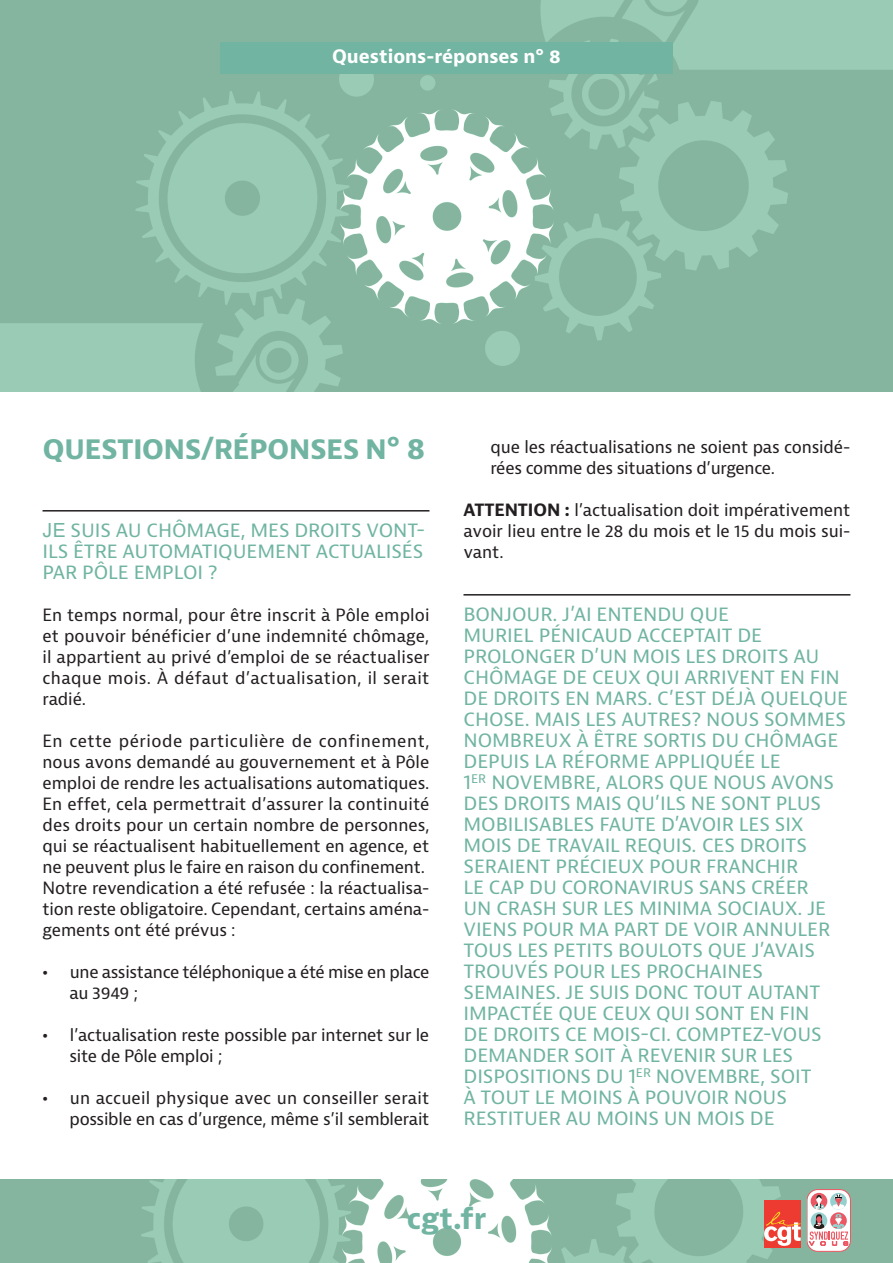
<style>
.page{position:relative;width:893px;height:1263px;background:#fff}
.page>*{position:absolute;margin:0;border:0;box-sizing:border-box;transform-origin:0 0}
.Titre_article{font:700 28.5px "Bernina Sans";letter-spacing:-.025em;color:#70b4a1}
.Question{font:19.5px/21px "Bernina Sans";letter-spacing:-.005em;color:#70b4a1;text-align:justify}
.Fiche_Sujet{font:700 18px "Bernina Sans";color:#fff}
.Texte{font:16.5px/21px "Bernina Sans";letter-spacing:-.005em;color:#231f20}
.s1{font-family:"Arial"}
.s2{font-weight:700}
</style>
<div class="page">
<img style="left:0;top:0;width:893px;height:391px">
<img style="left:0;top:1180px;width:893px;height:83px">
<svg style="left:807px;top:1189px;width:43px;height:62px"></svg>
<div style="left:807px;top:1189px;width:43px;height:62px;border:1px solid #eb5863;border-radius:11px"></div>
<svg style="left:809px;top:1194px;width:39px;height:51px"></svg>
<div style="left:764px;top:1200px;width:36px;height:47px;background:#ee3b32"></div>
<svg style="left:764px;top:1212px;width:37px;height:34px"></svg>
<hr style="left:43px;top:510px;width:386px;height:1px;background:#231f20">
<hr style="left:463px;top:594px;width:387px;height:1px;background:#231f20">
<div style="left:220px;top:43px;width:453px;height:31px;background:#70b4a1"></div>
<p class="Fiche_Sujet" style="left:332px;top:45px;width:230px">Questions-réponses n° 8</p>
<p class="Fiche_Sujet" style="left:353px;top:45px;width:188px">Questions-répon es</p>
<p class="Titre_article" style="left:43px;top:431px;width:384px">QUESTIONS/RÉPONSES N° 8</p>
<p class="Question" style="left:43px;top:520px;width:384px"><span class="s1">JE</span> SUIS AU CHÔMAGE, MES DROITS VONT-ILS ÊTRE AUTOMATIQUEMENT ACTUALISÉS PAR PÔLE EMPLOI ?</p>
<p class="Texte" style="left:43px;top:605px;width:389px;text-align:justify">En temps normal, pour être inscrit à Pôle emploi et pouvoir bénéficier d’une indemnité chômage, il appartient au privé d’emploi de se réactualiser chaque mois. À défaut d’actualisation, il serait radié.</p>
<p class="Texte" style="left:43px;top:731px;width:389px">En cette période particulière de confinement, nous avons demandé au gouvernement et à Pôle emploi de rendre les actualisations automatiques.<br>En effet, cela permettrait d’assurer la continuité des droits pour un certain nombre de personnes, qui se réactualisent habituellement en agence, et ne peuvent plus le faire en raison du confinement.<br>Notre revendication a été refusée : la réactualisa&shy;tion reste obligatoire. Cependant, certains aména&shy;gements ont été prévus :</p>
<p class="Texte" style="left:70px;top:962px;width:362px;text-indent:-27px"><span class="s2">•</span> une assistance téléphonique a été mise en place au 3949 ;</p>
<p class="Texte" style="left:70px;top:1025px;width:361px;text-indent:-27px"><span class="s2">•</span> l’actualisation reste possible par internet sur le site de Pôle emploi ;</p>
<p class="Texte" style="left:43px;top:1088px;width:388px;text-align:right"><span class="s2">•</span> un accueil physique avec un conseiller serait possible en cas d’urgence, même s’il semblerait</p>
<p class="Texte" style="left:490px;top:437px;width:361px">que les réactualisations ne soient pas considé&shy;rées comme des situations d’urgence.</p>
<p class="Texte" style="left:463px;top:500px;width:388px;text-align:justify"><span class="s2">ATTENTION :</span> l’actualisation doit impérativement avoir lieu entre le 28 du mois et le 15 du mois sui&shy;vant.</p>
<p class="Question" style="left:463px;top:604px;width:386px;text-align:left">BONJOUR. J’AI ENTENDU QUE<br>MURIEL PÉNICAUD ACCEPTAIT DE<br>PROLONGER D’UN MOIS LES DROITS AU<br>CHÔMAGE DE CEUX QUI ARRIVENT EN FIN<br>DE DROITS EN MARS. C’EST DÉJÀ QUELQUE<br>CHOSE. MAIS LES AUTRES? NOUS SOMMES<br>NOMBREUX À ÊTRE SORTIS DU CHÔMAGE<br>DEPUIS LA RÉFORME APPLIQUÉE LE<br>1<sup>ER</sup> NOVEMBRE, ALORS QUE NOUS AVONS<br>DES DROITS MAIS QU’ILS NE SONT PLUS<br>MOBILISABLES FAUTE D’AVOIR LES SIX<br>MOIS DE TRAVAIL REQUIS. CES DROITS<br>SERAIENT PRÉCIEUX POUR FRANCHIR<br>LE CAP DU CORONAVIRUS SANS CRÉER<br>UN CRASH SUR LES MINIMA SOCIAUX. JE<br>VIENS POUR MA PART DE VOIR ANNULER<br>TOUS LES PETITS BOULOTS QUE J’AVAIS<br>TROUVÉS POUR LES PROCHAINES<br>SEMAINES. JE SUIS DONC TOUT AUTANT<br>IMPACTÉE QUE CEUX QUI SONT EN FIN<br>DE DROITS CE MOIS-CI. COMPTEZ-VOUS<br>DEMANDER SOIT À REVENIR SUR LES<br>DISPOSITIONS DU 1<sup>ER</sup> NOVEMBRE, SOIT<br>À TOUT LE MOINS À POUVOIR NOUS<br>RESTITUER AU MOINS UN MOIS DE</p>
<p class="Titre_article" style="left:407px;top:1200px;width:81px">cgt.fr</p>
</div>
